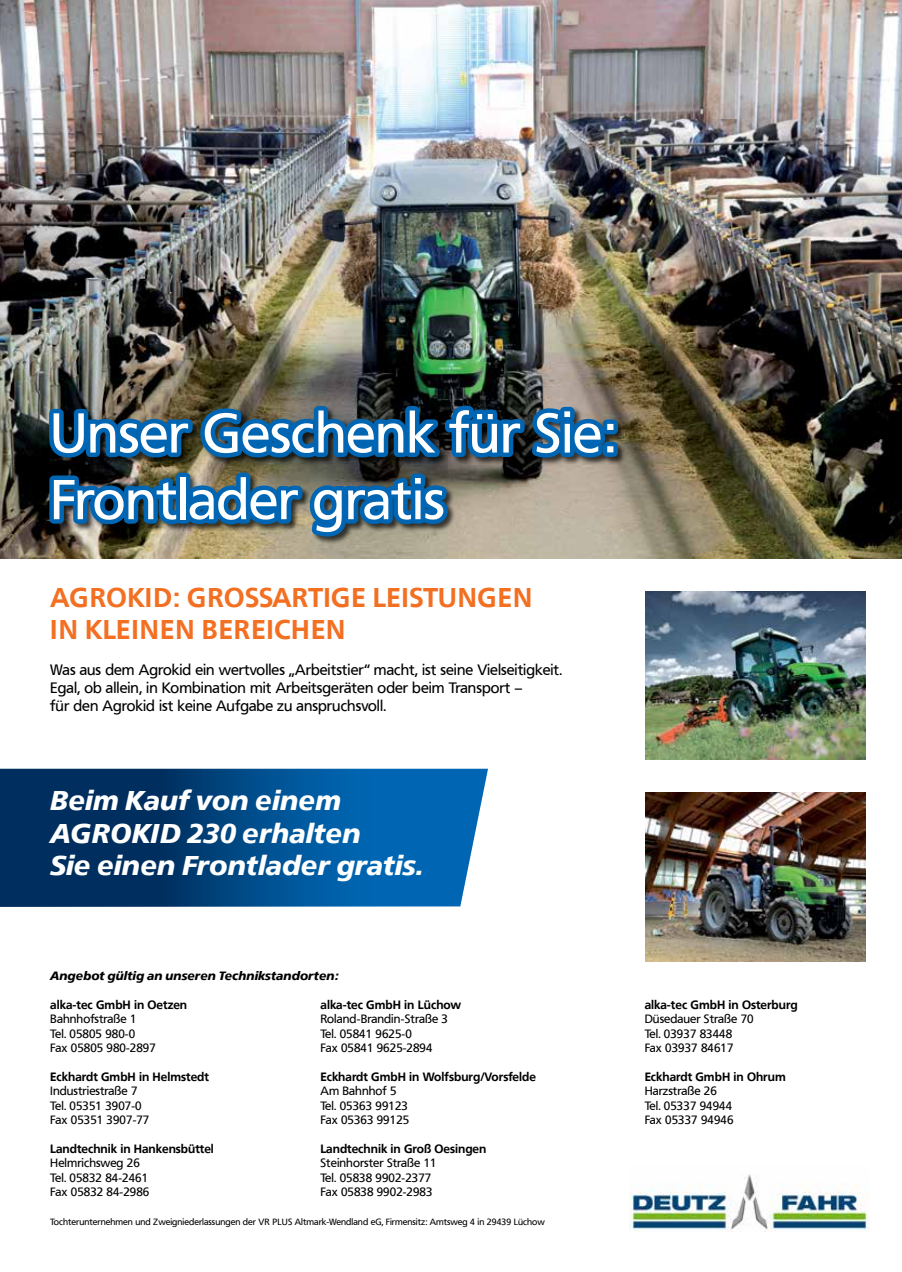
<style>
.page{position:relative;width:902px;height:1272px;background:#fff}
.page>*{position:absolute;margin:0;border:0;box-sizing:border-box;transform-origin:0 0}
.t1{font:55.5px/66.6px "Frutiger VR";color:#fff}
.t2{font:italic 700 27px/32.4px "Frutiger VR";color:#fff}
.t3{font:700 27px/32.4px "Frutiger VR";letter-spacing:.02em;color:#f36f21}
.t4{font:15px/18px "Frutiger VR";color:#000}
.t5{font:12px "Frutiger VR";color:#000}
.t6{font:700 12px "Frutiger VR";color:#000}
.t7{font:italic 700 12px "Frutiger VR";color:#000}
.t8{font:9px "Frutiger VR";color:#000}
</style>
<div class="page">
<img style="left:0;top:0;width:901px;height:558px">
<img style="left:45px;top:320px;width:577px;height:239px">
<img style="left:645px;top:792px;width:220px;height:169px">
<img style="left:645px;top:591px;width:220px;height:169px">
<svg style="left:0;top:768px;width:488px;height:138px;background:#064d88"></svg>
<img style="left:629px;top:1174px;width:239px;height:57px">
<h1 class="t1" style="left:50px;top:400px;width:566px">Unser Geschenk für Sie:<br>Frontlader gratis</h1>
<h2 class="t3" style="left:50px;top:581px;width:483px">AGROKID: GROSSARTIGE LEISTUNGEN<br>IN KLEINEN BEREICHEN</h2>
<p class="t4" style="left:50px;top:661px;width:513px">Was aus dem Agrokid ein wertvolles „Arbeitstier“ macht, ist seine Vielseitigkeit.<br>Egal, ob allein, in Kombination mit Arbeitsgeräten oder beim Transport –<br>für den Agrokid ist keine Aufgabe zu anspruchsvoll.</p>
<h2 class="t2" style="left:50px;top:784px;width:375px">Beim Kauf von einem<br>AGROKID 230 erhalten<br>Sie einen Frontlader gratis.</h2>
<p class="t7" style="left:50px;top:968px;width:290px">Angebot gültig an unseren Technikstandorten:</p>
<p class="t6" style="left:50px;top:997px;width:138px">alka-tec GmbH in Oetzen</p>
<p class="t6" style="left:320px;top:997px;width:142px">alka-tec GmbH in Lüchow</p>
<p class="t6" style="left:644px;top:997px;width:155px">alka-tec GmbH in Osterburg</p>
<p class="t5" style="left:50px;top:1012px;width:88px">Bahnhofstraße 1</p>
<p class="t5" style="left:320px;top:1012px;width:129px">Roland-Brandin-Straße 3</p>
<p class="t5" style="left:644px;top:1012px;width:110px">Düsedauer Straße 70</p>
<p class="t5" style="left:50px;top:1026px;width:86px">Tel. 05805 980-0</p>
<p class="t5" style="left:320px;top:1026px;width:93px">Tel. 05841 9625-0</p>
<p class="t5" style="left:644px;top:1026px;width:89px">Tel. 03937 83448</p>
<p class="t5" style="left:50px;top:1040px;width:107px">Fax 05805 980-2897</p>
<p class="t5" style="left:320px;top:1040px;width:114px">Fax 05841 9625-2894</p>
<p class="t5" style="left:644px;top:1040px;width:90px">Fax 03937 84617</p>
<p class="t6" style="left:50px;top:1069px;width:160px">Eckhardt GmbH in Helmstedt</p>
<p class="t6" style="left:320px;top:1069px;width:217px">Eckhardt GmbH in Wolfsburg/Vorsfelde</p>
<p class="t6" style="left:644px;top:1069px;width:143px">Eckhardt GmbH in Ohrum</p>
<p class="t5" style="left:50px;top:1084px;width:89px">Industriestraße 7</p>
<p class="t5" style="left:320px;top:1084px;width:77px">Am Bahnhof 5</p>
<p class="t5" style="left:644px;top:1084px;width:74px">Harzstraße 26</p>
<p class="t5" style="left:50px;top:1098px;width:93px">Tel. 05351 3907-0</p>
<p class="t5" style="left:320px;top:1098px;width:89px">Tel. 05363 99123</p>
<p class="t5" style="left:644px;top:1098px;width:89px">Tel. 05337 94944</p>
<p class="t5" style="left:50px;top:1112px;width:101px">Fax 05351 3907-77</p>
<p class="t5" style="left:320px;top:1112px;width:90px">Fax 05363 99125</p>
<p class="t5" style="left:644px;top:1112px;width:90px">Fax 05337 94946</p>
<p class="t6" style="left:50px;top:1141px;width:165px">Landtechnik in Hankensbüttel</p>
<p class="t6" style="left:320px;top:1141px;width:167px">Landtechnik in Groß Oesingen</p>
<p class="t5" style="left:50px;top:1156px;width:91px">Helmrichsweg 26</p>
<p class="t5" style="left:320px;top:1156px;width:118px">Steinhorster Straße 11</p>
<p class="t5" style="left:50px;top:1170px;width:99px">Tel. 05832 84-2461</p>
<p class="t5" style="left:320px;top:1170px;width:112px">Tel. 05838 9902-2377</p>
<p class="t5" style="left:50px;top:1184px;width:101px">Fax 05832 84-2986</p>
<p class="t5" style="left:320px;top:1184px;width:114px">Fax 05838 9902-2983</p>
<p class="t8" style="left:50px;top:1216px;width:496px">Tochterunternehmen und Zweigniederlassungen der VR PLUS Altmark-Wendland eG, Firmensitz: Amtsweg 4 in 29439 Lüchow</p>
</div>
